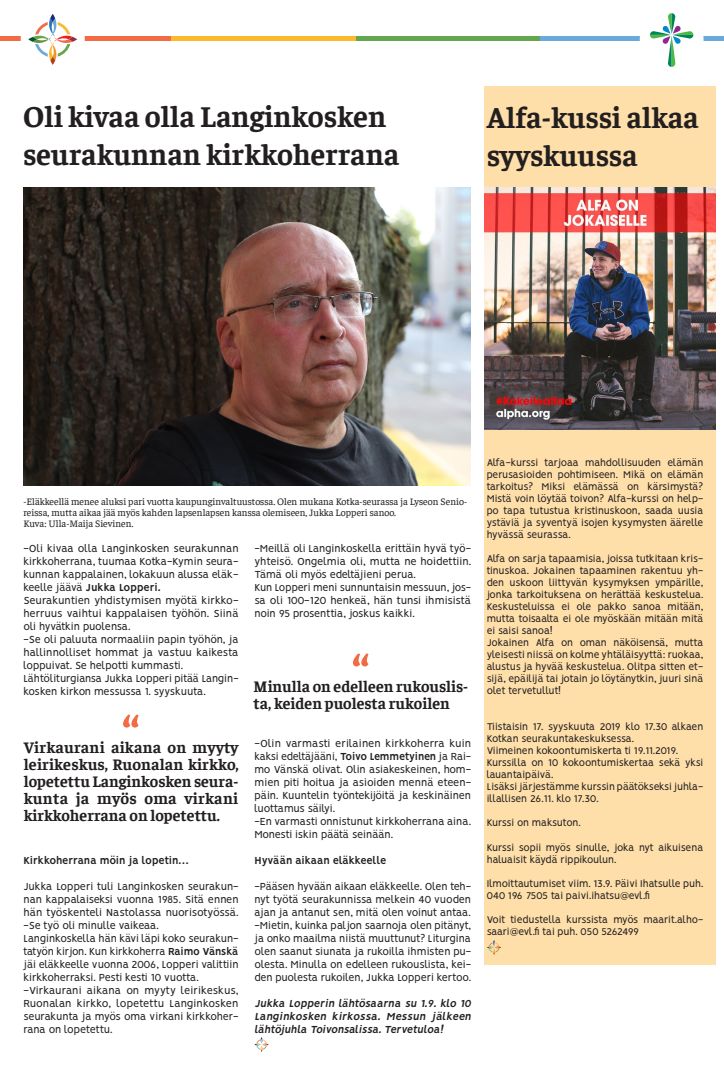
<style>
.page{position:relative;width:724px;height:1078px;background:#fff}
.page>*{position:absolute;margin:0;border:0;box-sizing:border-box;transform-origin:0 0}
.t1{font:700 50px "Faustina";color:#f26b44}
.t2{font:700 30px "Faustina";color:#231f20}
.t3{font:700 16px/17px "Faustina";color:#231f20;text-align:justify}
.t4{font:11.5px/13px "Vision";letter-spacing:-.02em;color:#231f20;text-align:justify}
.t5{font:italic 700 11.5px/13px "Vision";color:#231f20;text-align:justify}
.t6{font:700 11.5px "Vision";letter-spacing:-.03em;color:#231f20}
.t7{font:11px/12px "Vision";letter-spacing:-.03em;color:#231f20}
.t8{font:11px/12px "Vision";color:#231f20}
.t9{font:10px "Faustina";color:#231f20}
.s1{font-weight:700}
</style>
<div class="page">
<div style="left:484px;top:86px;width:231px;height:878px;background:#fedfaa"></div>
<hr style="left:0;top:36px;width:172px;height:4px;background:#f26b44">
<hr style="left:172px;top:36px;width:184px;height:4px;background:#fdb92e">
<hr style="left:356px;top:36px;width:184px;height:4px;background:#64a64d">
<hr style="left:540px;top:36px;width:183px;height:4px;background:#6aa9dc">
<div style="left:21px;top:7px;width:64px;height:64px;background:#fff;border-radius:50%"></div>
<svg style="left:28px;top:14px;width:49px;height:51px"></svg>
<div style="left:639px;top:8px;width:64px;height:64px;background:#fff;border-radius:50%"></div>
<svg style="left:650px;top:13px;width:43px;height:54px"></svg>
<svg style="left:487px;top:940px;width:14px;height:14px"></svg>
<svg style="left:254px;top:1037px;width:14px;height:14px"></svg>
<img style="left:24px;top:187px;width:446px;height:298px">
<img style="left:484px;top:187px;width:231px;height:242px">
<p class="t2" style="left:23px;top:96px;width:364px">Oli kivaa olla Langinkosken</p>
<p class="t2" style="left:23px;top:134px;width:378px">seurakunnan kirkkoherrana</p>
<p class="t2" style="left:486px;top:97px;width:214px">Alfa-kussi alkaa</p>
<p class="t2" style="left:486px;top:135px;width:152px">syyskuussa</p>
<p class="t9" style="left:23px;top:494px;width:445px">-Eläkkeellä menee aluksi pari vuotta kaupunginvaltuustossa. Olen mukana Kotka-seurassa ja Lyseon Senio-</p>
<p class="t9" style="left:23px;top:505px;width:374px">reissa, mutta aikaa jää myös kahden lapsenlapsen kanssa olemiseen, Jukka Lopperi sanoo.</p>
<p class="t9" style="left:23px;top:516px;width:111px">Kuva: Ulla-Maija Sievinen.</p>
<p class="t4" style="left:254px;top:542px;width:218px">-Meillä oli Langinkoskella erittäin hyvä työ&shy;yhteisö. Ongelmia oli, mutta ne hoidettiin.<br>Tämä oli myös edeltäjieni perua.</p>
<p class="t4" style="left:254px;top:581px;width:218px">Kun Lopperi meni sunnuntaisin messuun, jos&shy;sa oli 100-120 henkeä, hän tunsi ihmisistä noin 95 prosenttia, joskus kaikki.</p>
<p class="t4" style="left:23px;top:542px;width:217px">-Oli kivaa olla Langinkosken seurakunnan kirkkoherrana, tuumaa Kotka-Kymin seura&shy;kunnan kappalainen, lokakuun alussa eläk&shy;keelle jäävä <span class="s1">Jukka Lopperi.</span></p>
<p class="t4" style="left:23px;top:594px;width:217px">Seurakuntien yhdistymisen myötä kirkko&shy;herruus vaihtui kappalaisen työhön. Siinä oli hyvätkin puolensa.</p>
<p class="t4" style="left:23px;top:633px;width:217px">-Se oli paluuta normaaliin papin työhön, ja hallinnolliset hommat ja vastuu kaikesta loppuivat. Se helpotti kummasti.</p>
<p class="t4" style="left:23px;top:672px;width:217px">Lähtöliturgiansa Jukka Lopperi pitää Langin&shy;kosken kirkon messussa 1. syyskuuta.</p>
<p class="t1" style="left:352px;top:637px;width:19px">“</p>
<p class="t3" style="left:253px;top:693px;width:198px">ta, keiden puolesta rukoilen</p>
<p class="t3" style="left:253px;top:676px;width:216px">Minulla on edelleen rukouslis-</p>
<p class="t1" style="left:122px;top:698px;width:19px">“</p>
<p class="t3" style="left:24px;top:754px;width:216px">leirikeskus, Ruonalan kirkko, lopetettu Langinkosken seura&shy;kunta ja myös oma virkani kirkkoherrana on lopetettu.</p>
<p class="t3" style="left:24px;top:737px;width:216px">Virkaurani aikana on myyty</p>
<p class="t6" style="left:23px;top:853px;width:167px">Kirkkoherrana möin ja lopetin…</p>
<p class="t4" style="left:23px;top:880px;width:217px">Jukka Lopperi tuli Langinkosken seurakun&shy;nan kappalaiseksi vuonna 1985. Sitä ennen hän työskenteli Nastolassa nuorisotyössä. -Se työ oli minulle vaikeaa.</p>
<p class="t4" style="left:23px;top:932px;width:217px">Langinkoskella hän kävi läpi koko seurakun&shy;tatyön kirjon. Kun kirkkoherra <span class="s1">Raimo Vänskä </span>jäi eläkkeelle vuonna 2006, Lopperi valittiin kirkkoherraksi. Pesti kesti 10 vuotta.</p>
<p class="t4" style="left:23px;top:984px;width:217px">-Virkaurani aikana on myyty leirikeskus, Ruonalan kirkko, lopetettu Langinkosken seurakunta ja myös oma virkani kirkkoher&shy;rana on lopetettu.</p>
<p class="t4" style="left:254px;top:737px;width:218px">-Olin varmasti erilainen kirkkoherra kuin kaksi edeltäjääni, <span class="s1">Toivo Lemmetyinen</span> ja Rai&shy;mo Vänskä olivat. Olin asiakeskeinen, hom&shy;mien piti hoitua ja asioiden mennä eteen&shy;päin. Kuuntelin työntekijöitä ja keskinäinen luottamus säilyi.</p>
<p class="t4" style="left:254px;top:815px;width:218px">-En varmasti onnistunut kirkkoherrana aina.<br>Monesti iskin päätä seinään.</p>
<p class="t6" style="left:254px;top:853px;width:133px">Hyvään aikaan eläkkeelle</p>
<p class="t4" style="left:254px;top:880px;width:218px">-Pääsen hyvään aikaan eläkkeelle. Olen teh&shy;nyt työtä seurakunnissa melkein 40 vuoden ajan ja antanut sen, mitä olen voinut antaa.</p>
<p class="t4" style="left:254px;top:919px;width:218px">-Mietin, kuinka paljon saarnoja olen pitänyt, ja onko maailma niistä muuttunut? Liturgina olen saanut siunata ja rukoilla ihmisten pu&shy;olesta. Minulla on edelleen rukouslista, kei&shy;den puolesta rukoilen, Jukka Lopperi kertoo.</p>
<p class="t5" style="left:254px;top:997px;width:221px">Jukka Lopperin lähtösaarna su 1.9. klo 10<br>Langinkosken kirkossa. Messun jälkeen lähtöj uhla Toivonsalissa.Tervetuloa!</p>
<p class="t7" style="left:486px;top:457px;width:218px;text-align:justify">Alfa-kurssi tarjoaa mahdollisuuden elämän perusasioiden pohtimiseen. Mikä on elämän tarkoitus? Miksi elämässä on kärsimystä?<br>Mistä voin löytää toivon? Alfa-kurssi on help&shy;po tapa tutustua kristinuskoon, saada uusia ystäviä ja syventyä isojen kysymysten äärelle hyvässä seurassa.</p>
<p class="t7" style="left:486px;top:553px;width:218px;text-align:justify">Alfa on sarja tapaamisia, joissa tutkitaan kris&shy;tinuskoa. Jokainen tapaaminen rakentuu yh&shy;den uskoon liittyvän kysymyksen ympärille, jonka tarkoituksena on herättää keskustelua.<br>Keskusteluissa ei ole pakko sanoa mitään, mutta toisaalta ei ole myöskään mitään mitä ei saisi sanoa!</p>
<p class="t7" style="left:486px;top:637px;width:218px;text-align:justify">Jokainen Alfa on oman näköisensä, mutta yleisesti niissä on kolme yhtäläisyyttä: ruokaa, alustus ja hyvää keskustelua. Olitpa sitten et&shy;sijä, epäilijä tai jotain jo löytänytkin, juuri sinä olet tervetullut!</p>
<p class="t7" style="left:486px;top:721px;width:218px">Tiistaisin 17. syyskuuta 2019 klo 17.30 alkaen<br>Kotkan seurakuntakeskuksessa.</p>
<p class="t7" style="left:486px;top:745px;width:193px">Viimeinen kokoontumiskerta ti 19.11.2019.</p>
<p class="t7" style="left:486px;top:757px;width:218px">Kurssilla on 10 kokoontumiskertaa sekä yksi lauantaipäivä.</p>
<p class="t7" style="left:486px;top:781px;width:218px">Lisäksi järjestämme kurssin päätökseksi juhla&shy;illallisen 26.11. klo 17.30.</p>
<p class="t7" style="left:486px;top:817px;width:95px">Kurssi on maksuton.</p>
<p class="t7" style="left:486px;top:841px;width:218px">Kurssi sopii myös sinulle, joka nyt aikuisena haluaisit käydä rippikoulun.</p>
<p class="t8" style="left:486px;top:877px;width:218px">Ilmoittautumiset viim. 13.9. Päivi Ihatsulle puh.<br>040 196 7505 tai paivi.ihatsu@evl.fi</p>
<p class="t7" style="left:486px;top:913px;width:218px">Voit tiedustella kurssista myös maarit.alho&shy;saari@evl.fi tai puh. 050 5262499</p>
</div>
